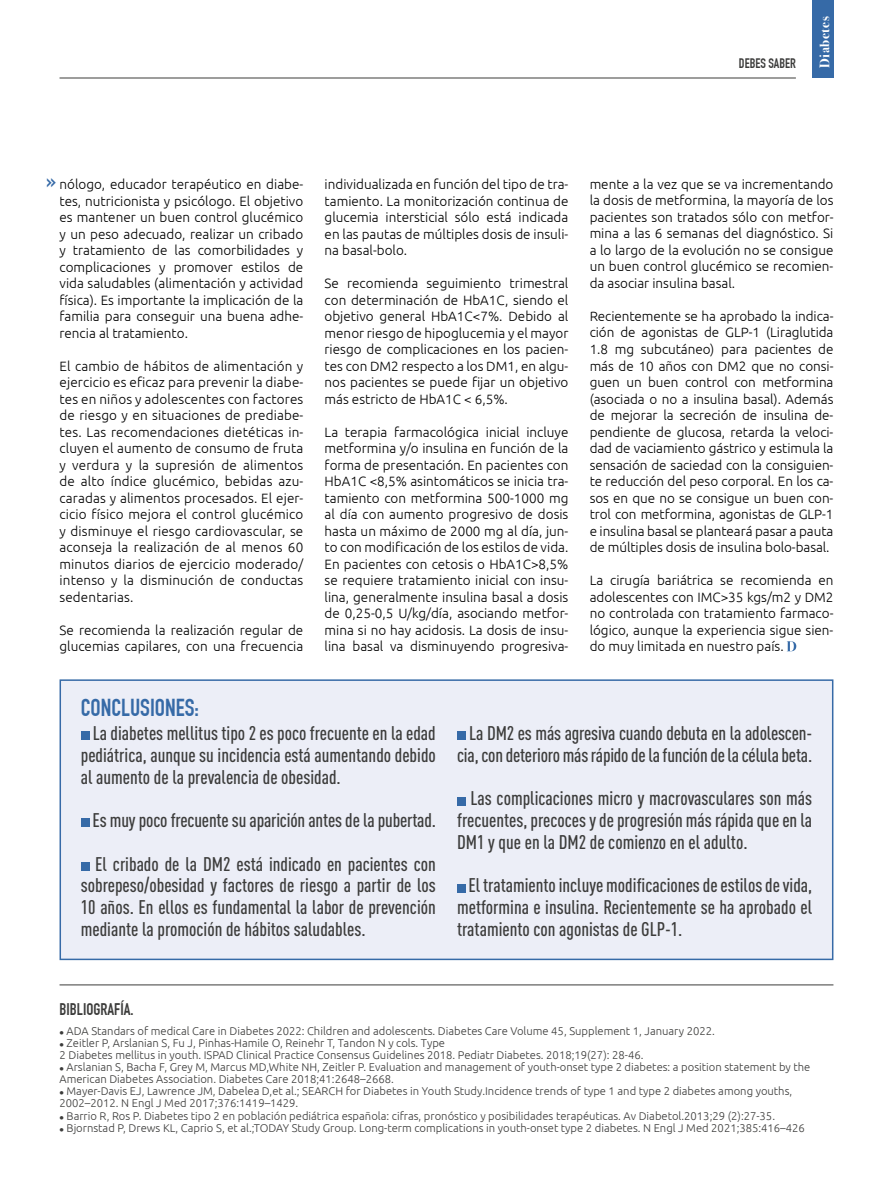
<style>
.page{position:relative;width:893px;height:1191px;background:#fff}
.page>*{position:absolute;margin:0;border:0;box-sizing:border-box;transform-origin:0 0}
.t1{font:24px "DIN Engschrift Std";color:#366aa7}
.t2{font:22.5px "DIN Engschrift Std";color:#366aa7}
.t3{font:500 condensed 19.5px/21.8px "DIN Pro";color:#3c3c3b;text-align:justify}
.t4{font:16.5px "DIN Engschrift Std";color:#3c3c3b}
.t5{font:300 13.5px/16.5px "Ubuntu";color:#000;text-align:justify}
.t6{font:13.5px "DIN Engschrift Std";color:#3c3c3b}
.t7{font:700 13.5px "Bodoni Svty Two ITCTT";letter-spacing:.04em;color:#fff}
.t8{font:300 11.25px/12px "Ubuntu";color:#3c3c3b}
</style>
<div class="page">
<hr style="left:60px;top:78px;width:736px;height:1px;background:#3c3c3b">
<div style="left:812px;top:0;width:21px;height:78px;background:#366aa7"></div>
<div style="left:60px;top:679px;width:773px;height:281px;background:#eceef7;border:2px solid #366aa7"></div>
<hr style="left:60px;top:984px;width:773px;height:1px;background:#3c3c3b">
<div style="left:81px;top:731px;width:8px;height:9px;background:#366aa7"></div>
<div style="left:81px;top:818px;width:8px;height:9px;background:#366aa7"></div>
<div style="left:81px;top:862px;width:8px;height:8px;background:#366aa7"></div>
<div style="left:457px;top:731px;width:9px;height:9px;background:#366aa7"></div>
<div style="left:457px;top:797px;width:9px;height:8px;background:#366aa7"></div>
<div style="left:457px;top:884px;width:9px;height:8px;background:#366aa7"></div>
<svg style="left:787px;top:641px;width:9px;height:10px"></svg>
<p class="t6" style="left:739px;top:55px;width:58px">DEBES SABER</p>
<p class="t7" style="left:813px;top:68px;width:53px;rotate:-90deg">Diabetes</p>
<p class="t5" style="left:60px;top:176px;width:245px">nólogo, educador terapéutico en diabe&shy;tes, nutricionista y psicólogo. El objetivo es mantener un buen control glucémico y un peso adecuado, realizar un cribado y tratamiento de las comorbilidades y complicaciones y promover estilos de vida saludables (alimentación y actividad física). Es importante la implicación de la familia para conseguir una buena adhe&shy;rencia al tratamiento.</p>
<p class="t5" style="left:60px;top:357px;width:245px">El cambio de hábitos de alimentación y ejercicio es eficaz para prevenir la diabe&shy;tes en niños y adolescentes con factores de riesgo y en situaciones de prediabe&shy;tes. Las recomendaciones dietéticas in&shy;cluyen el aumento de consumo de fruta y verdura y la supresión de alimentos de alto índice glucémico, bebidas azu&shy;caradas y alimentos procesados. El ejer&shy;cicio físico mejora el control glucémico y disminuye el riesgo cardiovascular, se aconseja la realización de al menos 60 minutos diarios de ejercicio moderado/ intenso y la disminución de conductas sedentarias.</p>
<p class="t5" style="left:60px;top:621px;width:245px">Se recomienda la realización regular de glucemias capilares, con una frecuencia</p>
<h2 class="t2" style="left:46px;top:168px;width:11px">»</h2>
<p class="t5" style="left:325px;top:176px;width:245px">individualizada en función del tipo de tra&shy;tamiento. La monitorización continua de glucemia intersticial sólo está indicada en las pautas de múltiples dosis de insuli&shy;na basal-bolo.</p>
<p class="t5" style="left:325px;top:275px;width:245px">Se recomienda seguimiento trimestral con determinación de HbA1C, siendo el objetivo general HbA1C&lt;7%. Debido al menor riesgo de hipoglucemia y el mayor riesgo de complicaciones en los pacien&shy;tes con DM2 respecto a los DM1, en algu&shy;nos pacientes se puede fijar un objetivo más estricto de HbA1C &lt; 6,5%.</p>
<p class="t5" style="left:325px;top:423px;width:245px">La terapia farmacológica inicial incluye metformina y/o insulina en función de la forma de presentación. En pacientes con HbA1C &lt;8,5% asintomáticos se inicia tra&shy;tamiento con metformina 500-1000 mg al día con aumento progresivo de dosis hasta un máximo de 2000 mg al día, jun&shy;to con modificación de los estilos de vida.<br>En pacientes con cetosis o HbA1C&gt;8,5% se requiere tratamiento inicial con insu&shy;lina, generalmente insulina basal a dosis de 0,25-0,5 U/kg/día, asociando metfor&shy;mina si no hay acidosis. La dosis de insu&shy;lina basal va disminuyendo progresiva-</p>
<p class="t5" style="left:590px;top:176px;width:245px">mente a la vez que se va incrementando la dosis de metformina, la mayoría de los pacientes son tratados sólo con metfor&shy;mina a las 6 semanas del diagnóstico. Si a lo largo de la evolución no se consigue un buen control glucémico se recomien&shy;da asociar insulina basal.</p>
<p class="t5" style="left:590px;top:307px;width:245px">Recientemente se ha aprobado la indica&shy;ción de agonistas de GLP-1 (Liraglutida 1.8 mg subcutáneo) para pacientes de más de 10 años con DM2 que no consi&shy;guen un buen control con metformina (asociada o no a insulina basal). Además de mejorar la secreción de insulina de&shy;pendiente de glucosa, retarda la veloci&shy;dad de vaciamiento gástrico y estimula la sensación de saciedad con la consiguien&shy;te reducción del peso corporal. En los ca&shy;sos en que no se consigue un buen con&shy;trol con metformina, agonistas de GLP-1 e insulina basal se planteará pasar a pauta de múltiples dosis de insulina bolo-basal.</p>
<p class="t5" style="left:590px;top:571px;width:245px">La cirugía bariátrica se recomienda en adolescentes con IMC&gt;35 kgs/m2 y DM2 no controlada con tratamiento farmaco&shy;lógico, aunque la experiencia sigue sien&shy;do muy limitada en nuestro país.</p>
<h1 class="t1" style="left:81px;top:693px;width:120px">CONCLUSIONES:</h1>
<h3 class="t3" style="left:81px;top:720px;width:357px;text-indent:12px">La diabetes mellitus tipo 2 es poco frecuente en la edad pediátrica, aunque su incidencia está aumentando debido al aumento de la prevalencia de obesidad.</h3>
<h3 class="t3" style="left:93px;top:807px;width:345px">Es muy poco frecuente su aparición antes de la pubertad.</h3>
<h3 class="t3" style="left:81px;top:851px;width:357px;text-indent:14px">El cribado de la DM2 está indicado en pacientes con sobrepeso/obesidad y factores de riesgo a partir de los 10 años. En ellos es fundamental la labor de prevención mediante la promoción de hábitos saludables.</h3>
<h3 class="t3" style="left:457px;top:720px;width:357px;text-align:right">La DM2 es más agresiva cuando debuta en la adolescen&shy;cia, con deterioro más rápido de la función de la célula beta.</h3>
<h3 class="t3" style="left:457px;top:786px;width:357px;text-indent:13px">Las complicaciones micro y macrovasculares son más frecuentes, precoces y de progresión más rápida que en la DM1 y que en la DM2 de comienzo en el adulto.</h3>
<h3 class="t3" style="left:457px;top:873px;width:357px;text-indent:11px">El tratamiento incluye modificaciones de estilos de vida, metformina e insulina. Recientemente se ha aprobado el tratamiento con agonistas de GLP-1.</h3>
<p class="t4" style="left:60px;top:999px;width:75px">BIBLIOGRAFÍA.</p>
<p class="t8" style="left:60px;top:1025px;width:657px">● ADA Standars of medical Care in Diabetes 2022: Children and adolescents. Diabetes Care Volume 45, Supplement 1, January 2022.</p>
<p class="t8" style="left:60px;top:1037px;width:585px">● Zeitler P, Arslanian S, Fu J, Pinhas-Hamile O, Reinehr T, Tandon N y cols. Type<br>2 Diabetes mellitus in youth. ISPAD Clinical Practice Consensus Guidelines 2018. Pediatr Diabetes. 2018;19(27): 28-46.</p>
<p class="t8" style="left:60px;top:1061px;width:752px">● Arslanian S, Bacha F, Grey M, Marcus MD,White NH, Zeitler P. Evaluation and management of youth-onset type 2 diabetes: a position statement by the<br>American Diabetes Association. Diabetes Care 2018;41:2648–2668.</p>
<p class="t8" style="left:60px;top:1085px;width:734px">● Mayer-Davis EJ, Lawrence JM, Dabelea D,et al.; SEARCH for Diabetes in Youth Study.Incidence trends of type 1 and type 2 diabetes among youths,<br>2002–2012. N Engl J Med 2017;376:1419–1429.</p>
<p class="t8" style="left:60px;top:1109px;width:717px">● Barrio R, Ros P. Diabetes tipo 2 en población pediátrica española: cifras, pronóstico y posibilidades terapéuticas. Av Diabetol.2013;29 (2):27-35.</p>
<p class="t8" style="left:60px;top:1121px;width:747px">● Bjornstad P, Drews KL, Caprio S, et al.;TODAY Study Group. Long-term complications in youth-onset type 2 diabetes. N Engl J Med 2021;385:416–426</p>
</div>
